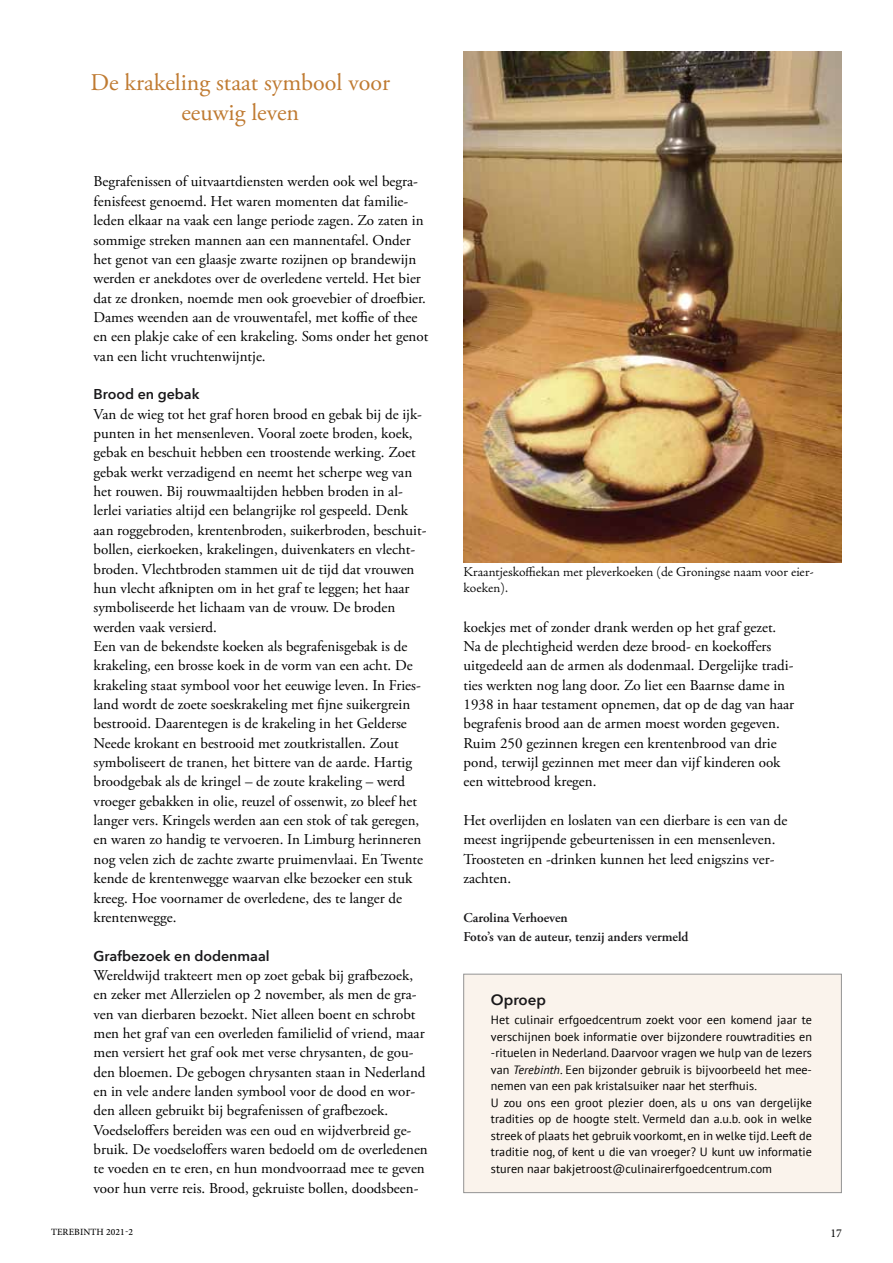
<style>
.page{position:relative;width:893px;height:1263px;background:#fff}
.page>*{position:absolute;margin:0;border:0;box-sizing:border-box;transform-origin:0 0}
.t1{font:24px/30px "Adobe Garamond Pro";color:#bf7a31;text-align:center}
.t2{font:15px/19.4px "Adobe Garamond Pro";color:#000}
.t3{font:600 15px "Avenir Next";color:#19181a}
.t4{font:600 14.25px "Avenir Next";color:#19181a}
.t5{font:300 13.5px/16.5px "Adobe Jenson Pro";color:#000}
.t6{font:600 13.5px/19.4px "Adobe Garamond Pro";color:#19181a}
.t7{font:12px/16.5px "PT Sans";letter-spacing:.005em;color:#000}
.t8{font:12px "Minion Pro";color:#000}
.t9{font:500 9.6px "Minion Pro";letter-spacing:.01em;color:#000}
.s1{font-style:italic}
</style>
<div class="page">
<div style="left:463px;top:974px;width:379px;height:219px;background:#faf3ec;border:1px solid #939393"></div>
<img style="left:463px;top:51px;width:379px;height:511px">
<h1 class="t1" style="left:90px;top:68px;width:301px">De krakeling staat symbool voor eeuwig leven</h1>
<p class="t2" style="left:94px;top:173px;width:336px">Begrafenissen of uitvaartdiensten werden ook wel begra&shy;fenisfeest genoemd. Het waren momenten dat familie&shy;leden elkaar na vaak een lange periode zagen. Zo zaten in sommige streken mannen aan een mannentafel. Onder het genot van een glaasje zwarte rozijnen op brandewijn werden er anekdotes over de overledene verteld. Het bier dat ze dronken, noemde men ook groevebier of droefbier.<br>Dames weenden aan de vrouwentafel, met koffie of thee en een plakje cake of een krakeling. Soms onder het genot van een licht vruchtenwijntje.</p>
<p class="t4" style="left:94px;top:382px;width:107px">Brood en gebak</p>
<p class="t2" style="left:94px;top:405px;width:333px">Van de wieg tot het graf horen brood en gebak bij de ijk&shy;punten in het mensenleven. Vooral zoete broden, koek, gebak en beschuit hebben een troostende werking. Zoet gebak werkt verzadigend en neemt het scherpe weg van het rouwen. Bij rouwmaaltijden hebben broden in al&shy;lerlei variaties altijd een belangrijke rol gespeeld. Denk aan roggebroden, krentenbroden, suikerbroden, beschuit&shy;bollen, eierkoeken, krakelingen, duivenkaters en vlecht&shy;broden. Vlechtbroden stammen uit de tijd dat vrouwen hun vlecht afknipten om in het graf te leggen; het haar symboliseerde het lichaam van de vrouw. De broden werden vaak versierd.<br>Een van de bekendste koeken als begrafenisgebak is de krakeling, een brosse koek in de vorm van een acht. De krakeling staat symbool voor het eeuwige leven. In Fries&shy;land wordt de zoete soeskrakeling met fijne suikergrein bestrooid. Daarentegen is de krakeling in het Gelderse Neede krokant en bestrooid met zoutkristallen. Zout symboliseert de tranen, het bittere van de aarde. Hartig broodgebak als de kringel – de zoute krakeling – werd vroeger gebakken in olie, reuzel of ossenwit, zo bleef het langer vers. Kringels werden aan een stok of tak geregen, en waren zo handig te vervoeren. In Limburg herinneren nog velen zich de zachte zwarte pruimenvlaai. En Twente kende de krentenwegge waarvan elke bezoeker een stuk kreeg. Hoe voornamer de overledene, des te langer de krentenwegge.</p>
<p class="t4" style="left:94px;top:943px;width:178px">Grafbezoek en dodenmaal</p>
<p class="t2" style="left:94px;top:966px;width:336px">Wereldwijd trakteert men op zoet gebak bij grafbezoek, en zeker met Allerzielen op 2 november, als men de gra&shy;ven van dierbaren bezoekt. Niet alleen boent en schrobt men het graf van een overleden familielid of vriend, maar men versiert het graf ook met verse chrysanten, de gou&shy;den bloemen. De gebogen chrysanten staan in Nederland en in vele andere landen symbool voor de dood en wor&shy;den alleen gebruikt bij begrafenissen of grafbezoek.<br>Voedseloffers bereiden was een oud en wijdverbreid ge&shy;bruik. De voedseloffers waren bedoeld om de overledenen te voeden en te eren, en hun mondvoorraad mee te geven voor hun verre reis. Brood, gekruiste bollen, doodsbeen-</p>
<p class="t5" style="left:463px;top:563px;width:352px">Kraantjeskoffiekan met pleverkoeken (de Groningse naam voor eier&shy;koeken).</p>
<p class="t2" style="left:463px;top:618px;width:332px">koekjes met of zonder drank werden op het graf gezet.<br>Na de plechtigheid werden deze brood- en koekoffers uitgedeeld aan de armen als dodenmaal. Dergelijke tradi&shy;ties werkten nog lang door. Zo liet een Baarnse dame in 1938 in haar testament opnemen, dat op de dag van haar begrafenis brood aan de armen moest worden gegeven.<br>Ruim 250 gezinnen kregen een krentenbrood van drie pond, terwijl gezinnen met meer dan vijf kinderen ook een wittebrood kregen.</p>
<p class="t2" style="left:463px;top:811px;width:326px">Het overlijden en loslaten van een dierbare is een van de meest ingrijpende gebeurtenissen in een mensenleven.<br>Troosteten en -drinken kunnen het leed enigszins ver&shy;zachten.</p>
<p class="t6" style="left:463px;top:908px;width:227px">Carolina Verhoeven<br>Foto’s van de auteur, tenzij anders vermeld</p>
<p class="t3" style="left:491px;top:986px;width:57px">Oproep</p>
<p class="t7" style="left:491px;top:1011px;width:323px">Het culinair erfgoedcentrum zoekt voor een komend jaar te verschijnen boek informatie over bijzondere rouwtradities en -rituelen in Nederland. Daarvoor vragen we hulp van de lezers van <span class="s1">Terebinth</span>. Een bijzonder gebruik is bijvoorbeeld het mee&shy;nemen van een pak kristalsuiker naar het sterfhuis.<br>U zou ons een groot plezier doen, als u ons van dergelijke tradities op de hoogte stelt. Vermeld dan a.u.b. ook in welke streek of plaats het gebruik voorkomt, en in welke tijd. Leeft de traditie nog, of kent u die van vroeger? U kunt uw informatie sturen naar bakjetroost@culinairerfgoedcentrum.com</p>
<p class="t9" style="left:51px;top:1225px;width:83px">TEREBINTH 2021-2</p>
<p class="t8" style="left:830px;top:1225px;width:13px">17</p>
</div>
